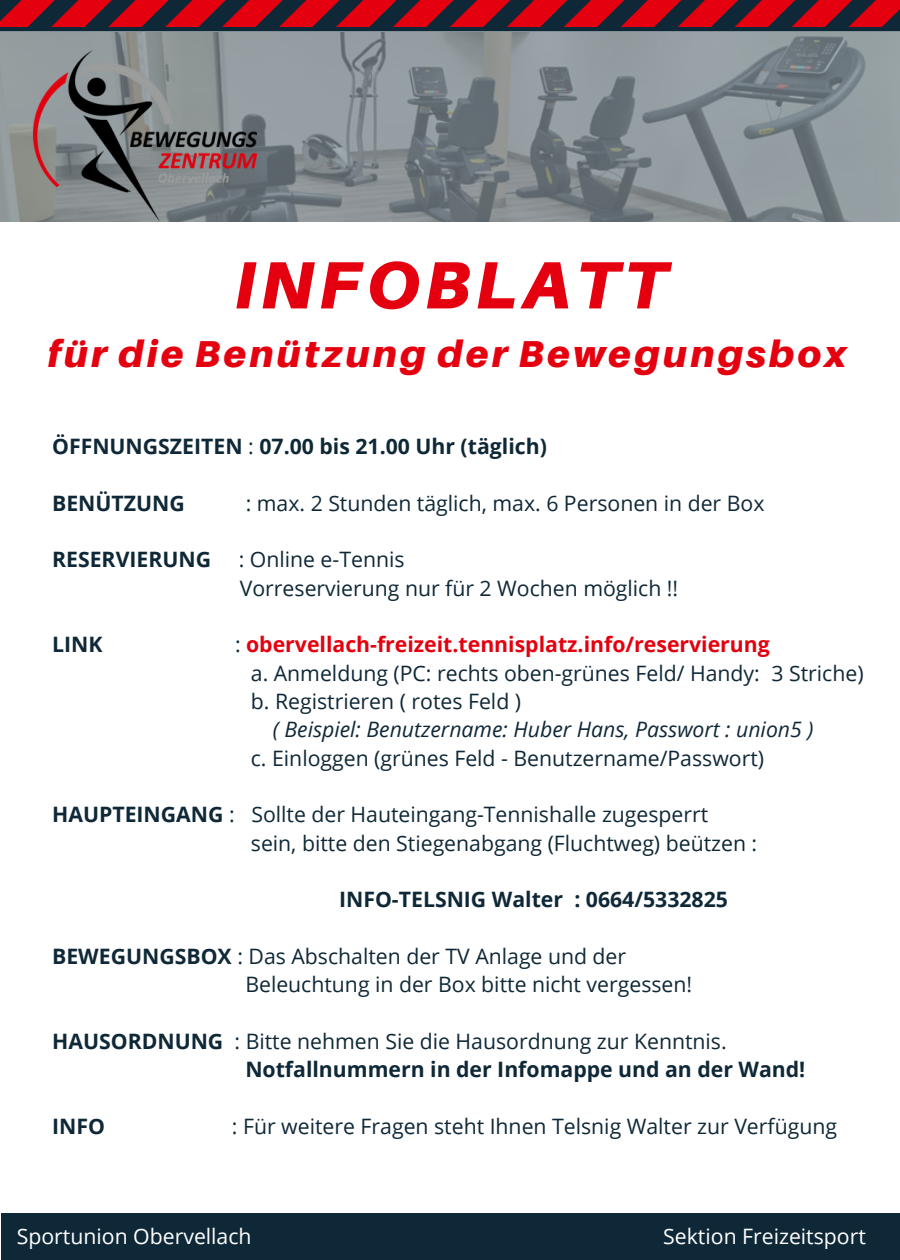
<style>
.page{position:relative;width:900px;height:1260px;background:#fff}
.page>*{position:absolute;margin:0;border:0;box-sizing:border-box;transform-origin:0 0}
.t1{font:italic 900 67px "Aileron";letter-spacing:.085em;color:#e4000e}
.t2{font:italic 900 37.5px "Aileron";letter-spacing:.085em;color:#e4000e}
.t3{font:21.25px/28.2px "Open Sans";color:#0f2837}
.t4{font:700 21.25px/28.2px "Open Sans";color:#0f2837}
.t5{font:italic 21.25px "Open Sans";color:#0f2837}
.t6{font:21.25px "Open Sans";color:#fff}
.s1{font-weight:400}
.s2{font-weight:700;color:#e4000e}
.s3{font-weight:700}
</style>
<div class="page">
<div style="left:1px;top:1213px;width:899px;height:47px;background:#0f2837"></div>
<svg style="left:0;top:26px;width:900px;height:6px;background:#363542"></svg>
<svg style="left:0;top:0;width:900px;height:26px;background:#8c101e"></svg>
<img style="left:0;top:32px;width:900px;height:190px">
<img style="left:34px;top:51px;width:223px;height:171px">
<h1 class="t1" style="left:235px;top:243px;width:433px">INFOBLATT</h1>
<h2 class="t2" style="left:48px;top:330px;width:800px">für die Benützung der Bewegungsbox</h2>
<p class="t4" style="left:52px;top:432px;width:496px">ÖFFNUNGSZEITEN <span class="s1">:</span> 07.00 bis 21.00 Uhr (täglich)</p>
<p class="t4" style="left:52px;top:488px;width:134px">BENÜTZUNG</p>
<p class="t3" style="left:246px;top:488px;width:520px">: max. 2 Stunden täglich, max. 6 Personen in der Box</p>
<p class="t4" style="left:52px;top:545px;width:160px">RESERVIERUNG</p>
<p class="t3" style="left:239px;top:545px;width:441px">: Online e-Tennis<br>Vorreservierung nur für 2 Wochen möglich !!</p>
<p class="t4" style="left:52px;top:630px;width:52px">LINK</p>
<p class="t3" style="left:251px;top:630px;width:614px;text-indent:-16px">: <span class="s2">obervellach-freizeit.tennisplatz.info/reservierung<br></span>a. Anmeldung (PC: rechts oben-grünes Feld/ Handy: 3 Striche) b. Registrieren ( rotes Feld )</p>
<p class="t5" style="left:273px;top:715px;width:542px">( Beispiel: Benutzername: Huber Hans, Passwort : union5 )</p>
<p class="t3" style="left:251px;top:743px;width:515px">c. Einloggen (grünes Feld - Benutzername/Passwort)</p>
<p class="t3" style="left:251px;top:800px;width:508px;text-indent:-199px"><span class="s3">HAUPTEINGANG</span> : Sollte der Hauteingang-Tennishalle zugesperrt sein, bitte den Stiegenabgang (Fluchtweg) beützen :</p>
<p class="t4" style="left:339px;top:885px;width:390px">INFO-TELSNIG Walter : 0664/5332825</p>
<p class="t3" style="left:245px;top:942px;width:448px;text-indent:-193px"><span class="s3">BEWEGUNGSBOX</span> : Das Abschalten der TV Anlage und der<br>Beleuchtung in der Box bitte nicht vergessen!</p>
<p class="t4" style="left:245px;top:1027px;width:562px;text-indent:-193px">HAUSORDNUNG <span class="s1">: Bitte nehmen Sie die Hausordnung zur Kenntnis.<br></span>Notfallnummern in der Infomappe und an der Wand!</p>
<p class="t4" style="left:52px;top:1112px;width:54px">INFO</p>
<p class="t3" style="left:232px;top:1112px;width:607px">: Für weitere Fragen steht Ihnen Telsnig Walter zur Verfügung</p>
<p class="t6" style="left:17px;top:1221px;width:236px">Sportunion Obervellach</p>
<p class="t6" style="left:663px;top:1221px;width:204px">Sektion Freizeitsport</p>
</div>
